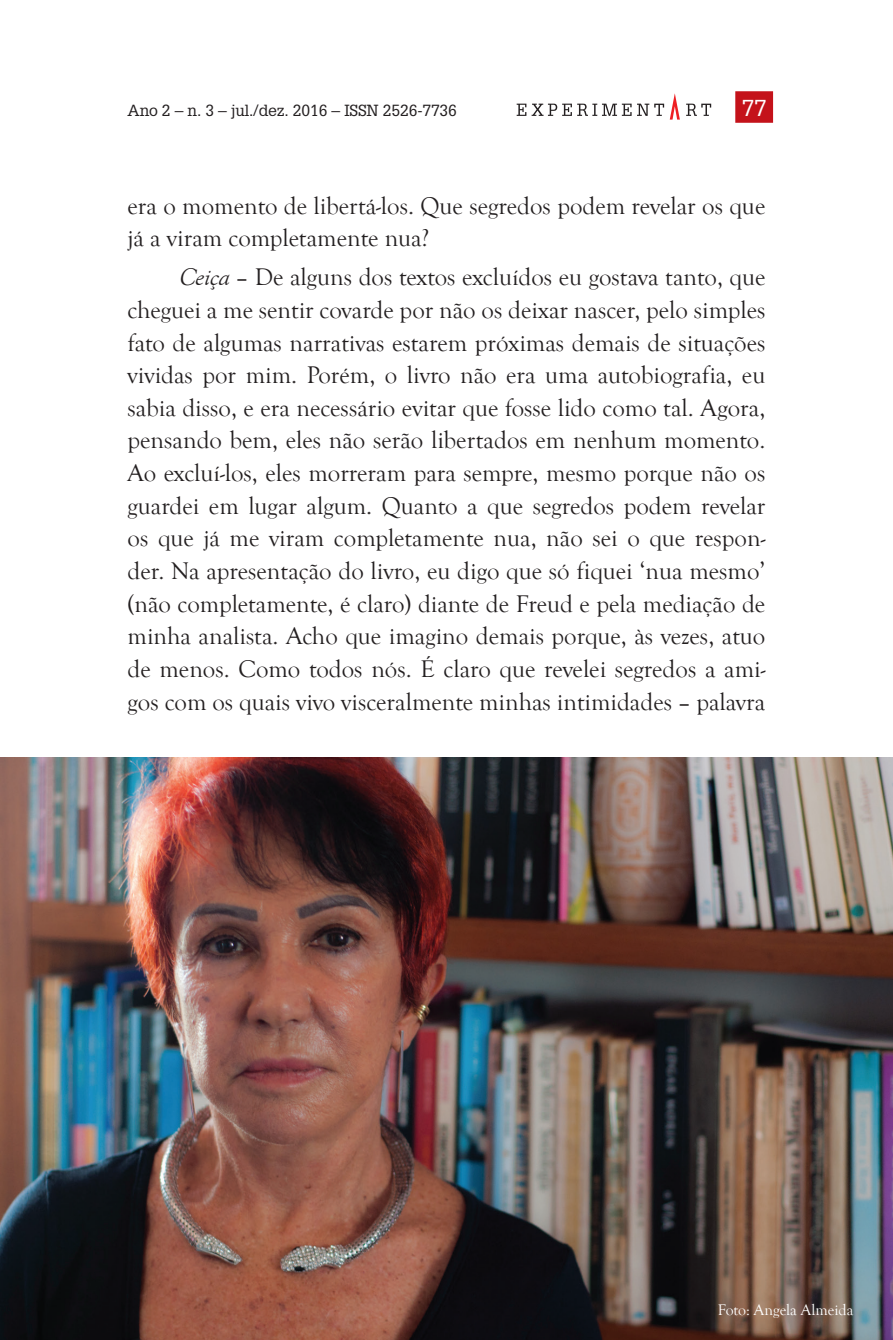
<style>
.page{position:relative;width:893px;height:1340px;background:#fff}
.page>*{position:absolute;margin:0;border:0;box-sizing:border-box;transform-origin:0 0}
.t1{font:24.75px/32.6px "Goudy Old Style T";color:#231f20}
.t2{font:22.5px "Glypha LT Std";color:#fff}
.t3{font:15.75px "Glypha LT Std";letter-spacing:-.01em;color:#231f20}
.t4{font:15.75px "Goudy Old Style T";color:#fff}
.s1{font-style:italic}
</style>
<div class="page">
<div style="left:735px;top:91px;width:38px;height:32px;background:#c4121a"></div>
<svg style="left:517px;top:93px;width:194px;height:27px"></svg>
<img style="left:0;top:757px;width:893px;height:582px">
<p class="t3" style="left:128px;top:101px;width:331px">Ano 2 – n. 3 – jul./dez. 2016 – ISSN 2526-7736</p>
<p class="t2" style="left:742px;top:95px;width:27px">77</p>
<p class="t1" style="left:128px;top:190px;width:639px">era o momento de libertá-los. Que segredos podem revelar os que já a viram completamente nua?</p>
<p class="t1" style="left:128px;top:261px;width:639px;text-align:justify;text-indent:51px"><span class="s1">Ceiça</span> – De alguns dos textos excluídos eu gostava tanto, que cheguei a me sentir covarde por não os deixar nascer, pelo simples fato de algumas narrativas estarem próximas demais de situações vividas por mim. Porém, o livro não era uma autobiografia, eu sabia disso, e era necessário evitar que fosse lido como tal. Agora, pensando bem, eles não serão libertados em nenhum momento.<br>Ao excluí-los, eles morreram para sempre, mesmo porque não os guardei em lugar algum. Quanto a que segredos podem revelar os que já me viram completamente nua, não sei o que respon&shy;der. Na apresentação do livro, eu digo que só fiquei ‘nua mesmo’ (não completamente, é claro) diante de Freud e pela mediação de minha analista. Acho que imagino demais porque, às vezes, atuo de menos. Como todos nós. É claro que revelei segredos a ami&shy;gos com os quais vivo visceralmente minhas intimidades – palavra</p>
<p class="t4" style="left:718px;top:1301px;width:137px">Foto: Angela Almeida</p>
</div>
